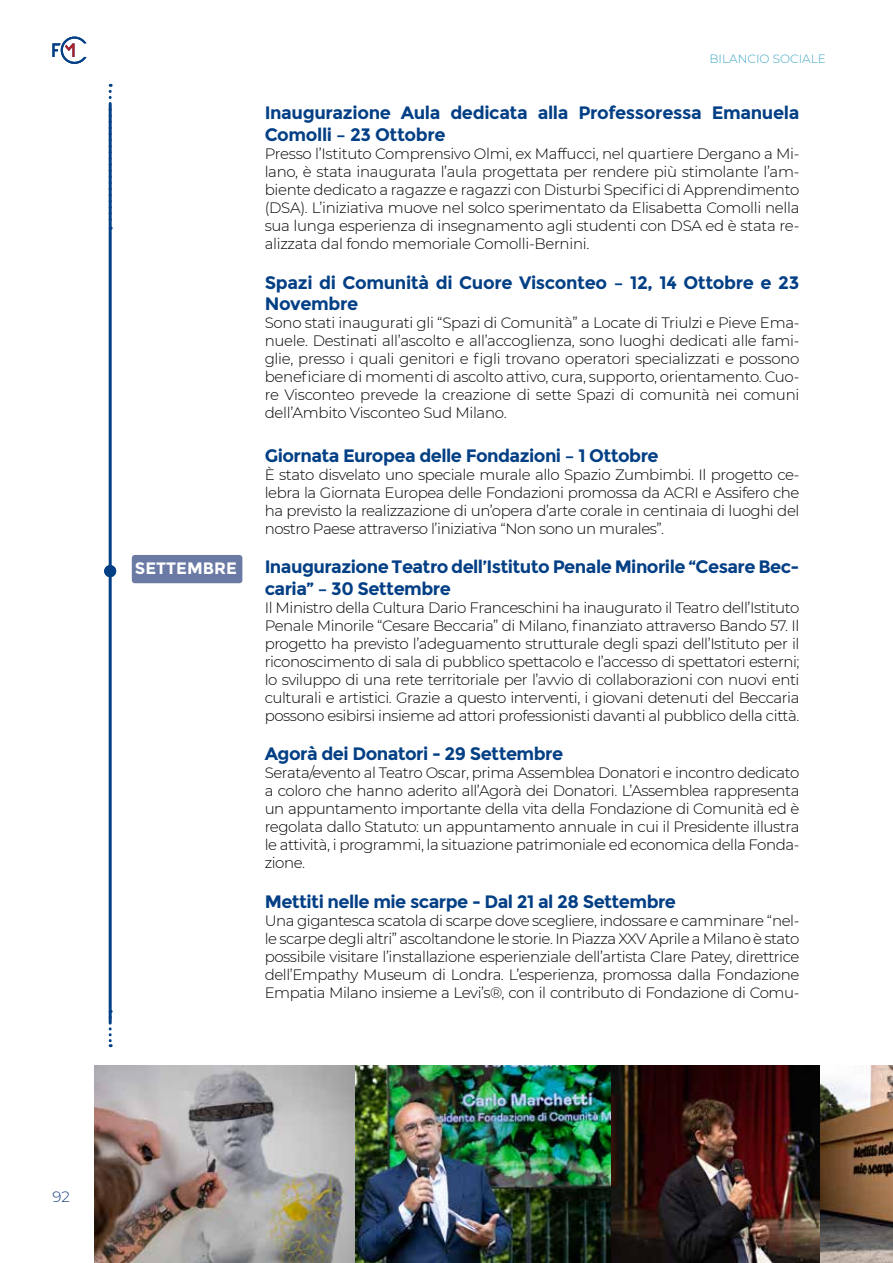
<style>
.page{position:relative;width:893px;height:1263px;background:#fff}
.page>*{position:absolute;margin:0;border:0;box-sizing:border-box;transform-origin:0 0}
.t1{font:700 18px/21.6px "Montserrat";letter-spacing:-.03em;color:#033f85}
.t2{font:700 16.5px "Montserrat";color:#fff}
.t3{font:300 15px/18px "Montserrat";letter-spacing:-.03em;color:#000;text-align:justify}
.t4{font:300 15px "Montserrat";color:#184181}
.t5{font:300 12px "Montserrat";color:#40a6c2}
</style>
<div class="page">
<svg style="left:52px;top:37px;width:35px;height:27px"></svg>
<div style="left:133px;top:556px;width:108px;height:26px;background:#6a7aa4;border-radius:2px"></div>
<div style="left:132px;top:555px;width:110px;height:28px;border:3px solid #6a7aa4;border-radius:2px"></div>
<hr style="left:109px;top:104px;width:3px;height:467px;background:#033f85">
<hr style="left:109px;top:571px;width:3px;height:452px;background:#033f85">
<div style="left:104px;top:565px;width:12px;height:12px;background:#033f85;border-radius:50%"></div>
<svg style="left:109px;top:1012px;width:3px;height:35px"></svg>
<svg style="left:109px;top:84px;width:3px;height:146px"></svg>
<img style="left:610px;top:1065px;width:211px;height:198px">
<img style="left:354px;top:1065px;width:256px;height:198px">
<img style="left:95px;top:1065px;width:259px;height:198px">
<img style="left:821px;top:1065px;width:72px;height:198px">
<p class="t2" style="left:135px;top:558px;width:104px">SETTEMBRE</p>
<p class="t5" style="left:710px;top:50px;width:118px">BILANCIO SOCIALE</p>
<p class="t1" style="left:265px;top:102px;width:536px">Inaugurazione Aula dedicata alla Professoressa Emanuela<br>Comolli – 23 Ottobre</p>
<p class="t3" style="left:265px;top:144px;width:536px">Presso l’Istituto Comprensivo Olmi, ex Maffucci, nel quartiere Dergano a Mi&shy;lano, è stata inaugurata l’aula progettata per rendere più stimolante l’am&shy;biente dedicato a ragazze e ragazzi con Disturbi Specifici di Apprendimento (DSA). L’iniziativa muove nel solco sperimentato da Elisabetta Comolli nella sua lunga esperienza di insegnamento agli studenti con DSA ed è stata re&shy;alizzata dal fondo memoriale Comolli-Bernini.</p>
<p class="t1" style="left:265px;top:272px;width:536px">Spazi di Comunità di Cuore Visconteo – 12, 14 Ottobre e 23<br>Novembre</p>
<p class="t3" style="left:265px;top:313px;width:536px">Sono stati inaugurati gli “Spazi di Comunità” a Locate di Triulzi e Pieve Ema&shy;nuele. Destinati all’ascolto e all’accoglienza, sono luoghi dedicati alle fami&shy;glie, presso i quali genitori e figli trovano operatori specializzati e possono beneficiare di momenti di ascolto attivo, cura, supporto, orientamento. Cuo&shy;re Visconteo prevede la creazione di sette Spazi di comunità nei comuni dell’Ambito Visconteo Sud Milano.</p>
<p class="t1" style="left:265px;top:444px;width:395px">Giornata Europea delle Fondazioni – 1 Ottobre</p>
<p class="t3" style="left:265px;top:465px;width:536px">È stato disvelato uno speciale murale allo Spazio Zumbimbi. Il progetto ce&shy;lebra la Giornata Europea delle Fondazioni promossa da ACRI e Assifero che ha previsto la realizzazione di un’opera d’arte corale in centinaia di luoghi del nostro Paese attraverso l’iniziativa “Non sono un murales”.</p>
<p class="t1" style="left:265px;top:556px;width:536px">Inaugurazione Teatro dell’Istituto Penale Minorile “Cesare Bec&shy;caria” – 30 Settembre</p>
<p class="t3" style="left:265px;top:598px;width:536px">Il Ministro della Cultura Dario Franceschini ha inaugurato il Teatro dell’Istituto Penale Minorile “Cesare Beccaria” di Milano, finanziato attraverso Bando 57. Il progetto ha previsto l’adeguamento strutturale degli spazi dell’Istituto per il riconoscimento di sala di pubblico spettacolo e l’accesso di spettatori esterni; lo sviluppo di una rete territoriale per l’avvio di collaborazioni con nuovi enti culturali e artistici. Grazie a questo interventi, i giovani detenuti del Beccaria possono esibirsi insieme ad attori professionisti davanti al pubblico della città.</p>
<p class="t1" style="left:265px;top:743px;width:300px">Agorà dei Donatori - 29 Settembre</p>
<p class="t3" style="left:265px;top:763px;width:536px">Serata/evento al Teatro Oscar, prima Assemblea Donatori e incontro dedicato a coloro che hanno aderito all’Agorà dei Donatori. L’Assemblea rappresenta un appuntamento importante della vita della Fondazione di Comunità ed è regolata dallo Statuto: un appuntamento annuale in cui il Presidente illustra le attività, i programmi, la situazione patrimoniale ed economica della Fonda&shy;zione.</p>
<p class="t1" style="left:265px;top:891px;width:413px">Mettiti nelle mie scarpe - Dal 21 al 28 Settembre</p>
<p class="t3" style="left:265px;top:911px;width:536px">Una gigantesca scatola di scarpe dove scegliere, indossare e camminare “nel&shy;le scarpe degli altri” ascoltandone le storie. In Piazza XXV Aprile a Milano è stato possibile visitare l’installazione esperienziale dell’artista Clare Patey, direttrice dell’Empathy Museum di Londra. L’esperienza, promossa dalla Fondazione Empatia Milano insieme a Levi’s®, con il contributo di Fondazione di Comu-</p>
<p class="t4" style="left:53px;top:1186px;width:19px">92</p>
</div>
